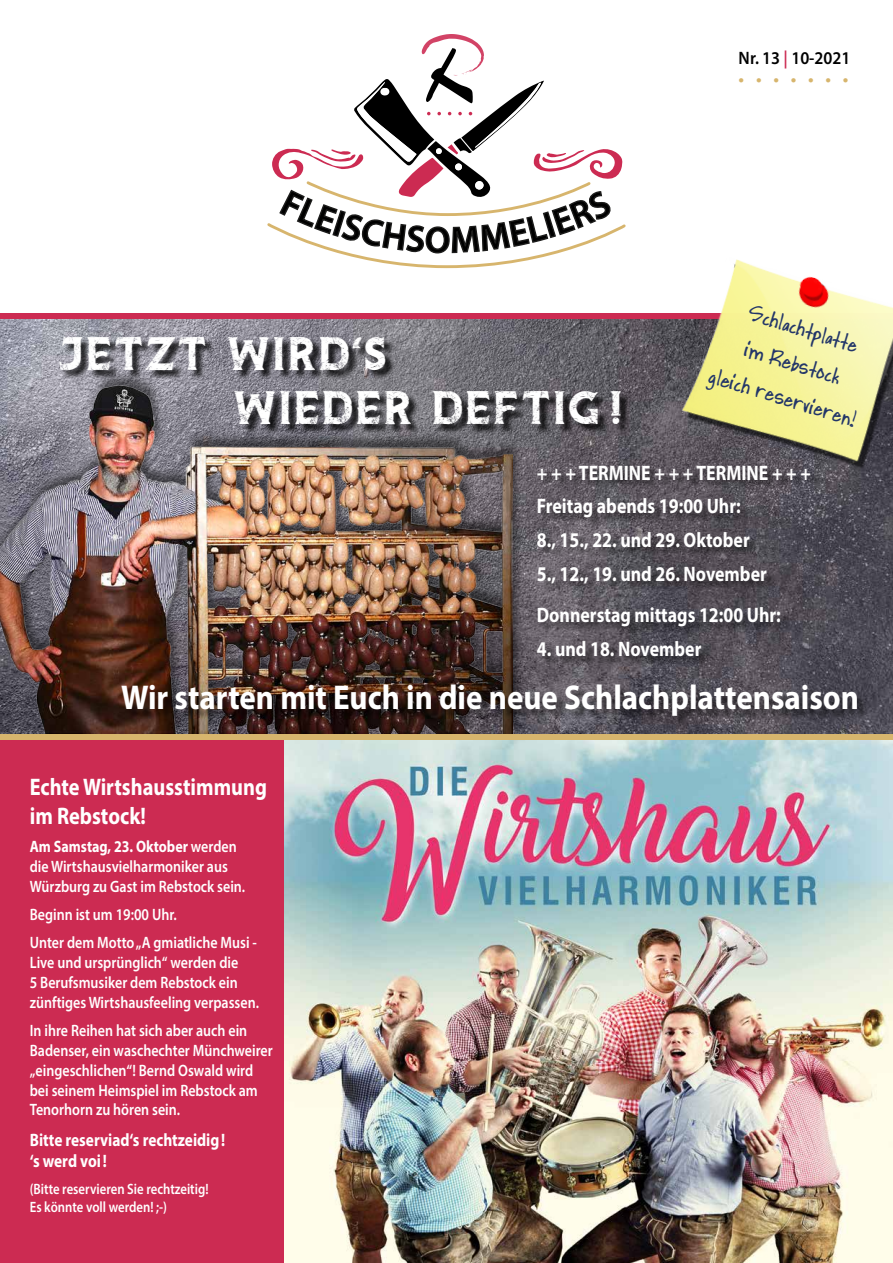
<style>
.page{position:relative;width:893px;height:1263px;background:#fff}
.page>*{position:absolute;margin:0;border:0;box-sizing:border-box;transform-origin:0 0}
.t1{font:45px/54px "Vanrott Destroy";letter-spacing:.05em;color:#fff}
.t2{font:700 34.5px "Myriad Pro";color:#fff;scale:.9 1}
.t3{font:24px/35.7px "Hand Printing";color:#233669;text-align:center;scale:1.12 1}
.t4{font:700 24px/28.8px "Myriad Pro";color:#fff;scale:.85 1}
.t5{font:700 21px/33.8px "Myriad Pro";color:#fff;scale:.85 1}
.t6{font:700 18px/21.6px "Myriad Pro";color:#fff;scale:.85 1}
.t7{font:600 18px "Myriad Pro";color:#000;scale:.93 1}
.t8{font:600 18px "Myriad Pro";color:#d7b56d}
.t9{font:600 16.5px/19.8px "Myriad Pro";color:#fff;scale:.85 1}
.t10{font:600 15px/18px "Myriad Pro";color:#fff;scale:.85 1}
.s1{color:#cc2b52}
.s2{font-weight:700}
</style>
<div class="page">
<div style="left:0;top:314px;width:893px;height:71px;background:#cc2b52"></div>
<div style="left:0;top:683px;width:893px;height:70px;background:#d7b56d"></div>
<div style="left:0;top:740px;width:893px;height:523px;background:#cc2b52"></div>
<img style="left:285px;top:740px;width:608px;height:523px">
<img style="left:0;top:319px;width:893px;height:415px">
<div style="left:0;top:370px;width:524px;height:364px;background:#000;opacity:.5"></div>
<img style="left:0;top:385px;width:512px;height:349px">
<svg style="left:267px;top:34px;width:359px;height:234px"></svg>
<div style="left:123px;top:687px;width:744px;height:40px;background:#000;opacity:.5"></div>
<div style="left:538px;top:467px;width:282px;height:199px;background:#000;opacity:.5"></div>
<div style="left:61px;top:339px;width:570px;height:96px;background:#000;opacity:.8"></div>
<img style="left:656px;top:259px;width:237px;height:233px">
<p class="t7" style="left:739px;top:46px;width:122px">Nr. 13 <span class="s1">|</span> 10-2021</p>
<p class="t8" style="left:739px;top:68px;width:111px">•••••••</p>
<h1 class="t1" style="left:235px;top:325px;width:391px;text-indent:-175px">JETZT WIRD‘S<br>WIEDER DEFTIG !</h1>
<h3 class="t3" style="left:734px;top:292px;width:138px;rotate:17deg">Schlachtplatte<br>im Rebstock<br>gleich reservieren!</h3>
<p class="t5" style="left:537px;top:455px;width:324px">+ + + TERMINE + + + TERMINE + + +<br>Freitag abends 19:00 Uhr:<br>8., 15., 22. und 29. Oktober<br>5., 12., 19. und 26. November</p>
<p class="t5" style="left:537px;top:598px;width:289px">Donnerstag mittags 12:00 Uhr:</p>
<p class="t5" style="left:537px;top:631px;width:195px">4. und 18. November</p>
<h2 class="t2" style="left:121px;top:675px;width:821px">Wir starten mit Euch in die neue Schlachplattensaison</h2>
<h3 class="t4" style="left:30px;top:772px;width:281px">Echte Wirtshausstimmung im Rebstock!</h3>
<p class="t9" style="left:30px;top:836px;width:255px"><span class="s2">Am Samstag, 23. Oktober</span> werden die Wirtshausvielharmoniker aus<br>Würzburg zu Gast im Rebstock sein.</p>
<p class="t9" style="left:30px;top:900px;width:269px;line-height:28.3px">Beginn ist um 19:00 Uhr.<br>Unter dem Motto „A gmiatliche Musi -</p>
<p class="t9" style="left:30px;top:952px;width:271px">Live und ursprünglich“ werden die<br>5 Berufsmusiker dem Rebstock ein zünftiges Wirtshausfeeling verpassen.</p>
<p class="t9" style="left:30px;top:1020px;width:287px">In ihre Reihen hat sich aber auch ein Badenser, ein waschechter Münchweirer „eingeschlichen“! Bernd Oswald wird bei seinem Heimspiel im Rebstock am Tenorhorn zu hören sein.</p>
<p class="t6" style="left:30px;top:1128px;width:232px">Bitte reserviad‘s rechtzeidig! ‘s werd voi!</p>
<p class="t10" style="left:30px;top:1179px;width:212px">(Bitte reservieren Sie rechtzeitig!<br>Es könnte voll werden! ;-)</p>
</div>
